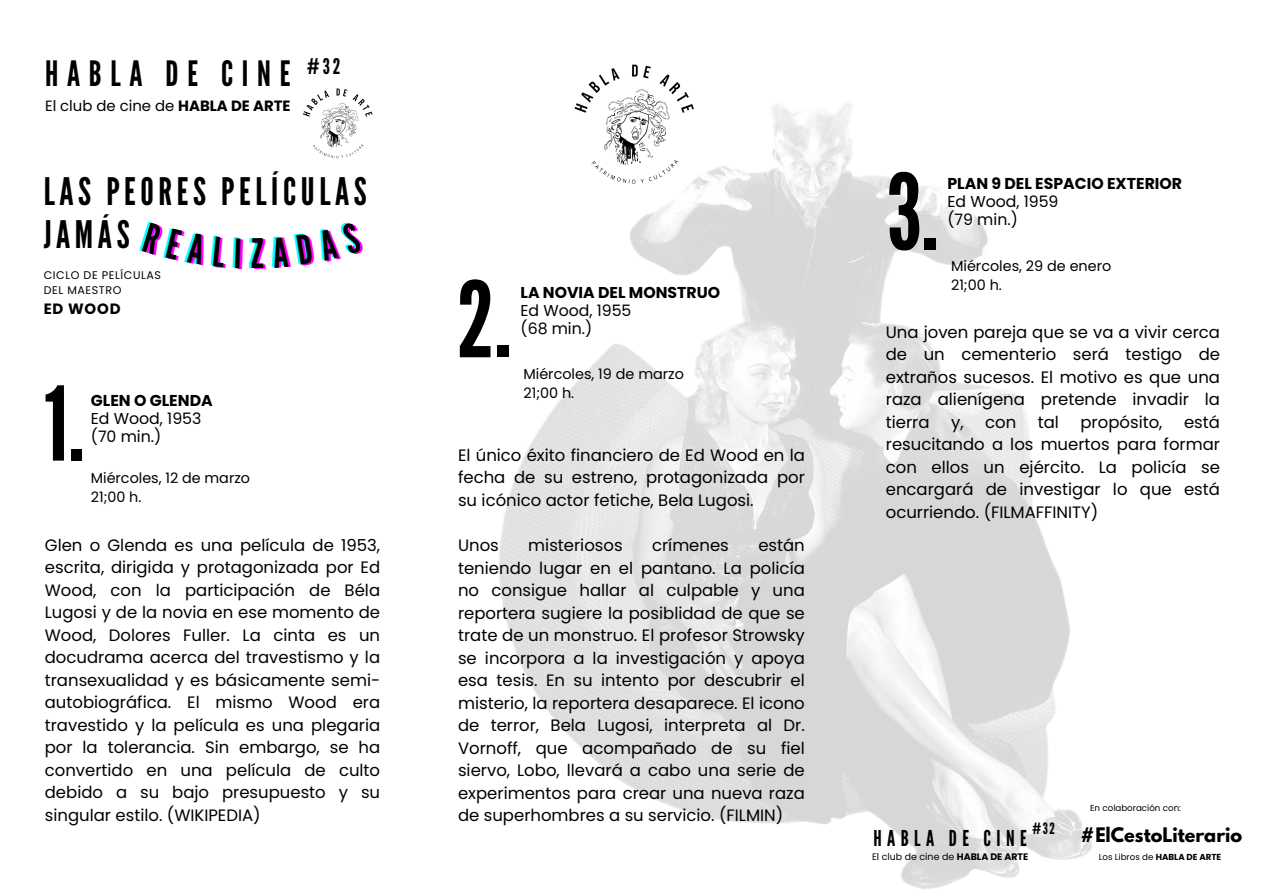
<style>
.page{position:relative;width:1263px;height:894px;background:#fff}
.page>*{position:absolute;margin:0;border:0;box-sizing:border-box;transform-origin:0 0}
.t1{font:104.7px "League Gothic";color:#000}
.t2{font:102.3px "League Gothic";color:#000}
.t3{font:37.8px/42.9px "League Gothic";letter-spacing:.12em;color:#000}
.t4{font:34.95px "League Gothic";letter-spacing:.25em;color:#000}
.t5{font:21.75px "League Gothic";letter-spacing:.25em;color:#000}
.t6{font:21.45px "League Gothic";color:#000}
.t7{font:700 17.7px "League Spartan";color:#000}
.t8{font:16.5px/22.5px "Poppins";color:#000;text-align:justify}
.t9{font:15.75px/18px "Poppins";color:#000}
.t10{font:700 15.75px "Poppins";color:#000}
.t11{font:15.45px "League Gothic";color:#000}
.t12{font:14.85px "Poppins";color:#000}
.t13{font:700 14.85px "Poppins";letter-spacing:.055em;color:#000}
.t14{font:14.4px "Poppins";color:#000}
.t15{font:11.1px/15.3px "Poppins";letter-spacing:.055em;color:#000}
.t16{font:9.45px "Poppins";color:#000}
.t17{font:8.7px "Poppins";color:#000}
.s1{font-weight:700}
</style>
<div class="page">
<img style="left:303px;top:88px;width:70px;height:70px">
<img style="left:499px;top:102px;width:593px;height:787px">
<img style="left:569px;top:64px;width:127px;height:120px">
<h1 class="t4" style="left:45px;top:53px;width:247px">HABLA DE CINE</h1>
<p class="t12" style="left:45px;top:95px;width:247px">El club de cine de <span class="s1">HABLA DE ARTE</span></p>
<p class="t6" style="left:307px;top:54px;width:35px">#32</p>
<p class="t3" style="left:44px;top:171px;width:325px">LAS PEORES PELÍCULAS<br>JAMÁS</p>
<p class="t15" style="left:44px;top:267px;width:119px">CICLO DE PELÍCULAS<br>DEL MAESTRO</p>
<h4 class="t13" style="left:44px;top:298px;width:78px">ED WOOD</h4>
<p class="t2" style="left:44px;top:365px;width:41px">1.</p>
<p class="t10" style="left:91px;top:389px;width:123px">GLEN O GLENDA</p>
<p class="t9" style="left:91px;top:409px;width:112px">Ed Wood, 1953 (70 min.)</p>
<p class="t14" style="left:91px;top:467px;width:161px">Miércoles, 12 de marzo</p>
<p class="t14" style="left:91px;top:486px;width:52px">21;00 h.</p>
<p class="t8" style="left:45px;top:533px;width:337px">Glen o Glenda es una película de 1953, escrita, dirigida y protagonizada por Ed Wood, con la participación de Béla Lugosi y de la novia en ese momento de Wood, Dolores Fuller. La cinta es un docudrama acerca del travestismo y la transexualidad y es básicamente semi&shy;autobiográfica. El mismo Wood era travestido y la película es una plegaria por la tolerancia. Sin embargo, se ha convertido en una película de culto debido a su bajo presupuesto y su singular estilo. (WIKIPEDIA)</p>
<p class="t1" style="left:457px;top:259px;width:55px">2.</p>
<h3 class="t10" style="left:521px;top:281px;width:201px">LA NOVIA DEL MONSTRUO</h3>
<h5 class="t9" style="left:521px;top:301px;width:112px">Ed Wood, 1955</h5>
<p class="t9" style="left:521px;top:319px;width:73px">(68 min.)</p>
<p class="t14" style="left:523px;top:363px;width:162px">Miércoles, 19 de marzo</p>
<p class="t14" style="left:523px;top:382px;width:52px">21;00 h.</p>
<p class="t8" style="left:458px;top:444px;width:348px">El único éxito financiero de Ed Wood en la fecha de su estreno, protagonizada por su icónico actor fetiche, Bela Lugosi.</p>
<h2 class="t8" style="left:458px;top:534px;width:42px">Unos</h2>
<h2 class="t8" style="left:528px;top:534px;width:96px">misteriosos</h2>
<h2 class="t8" style="left:652px;top:534px;width:78px">crímenes</h2>
<h2 class="t8" style="left:458px;top:534px;width:348px;text-indent:300px">están teniendo lugar en el pantano. La policía no consigue hallar al culpable y una reportera sugiere la posiblidad de que se trate de un monstruo. El profesor Strowsky se incorpora a la investigación y apoya esa tesis. En su intento por descubrir el misterio, la reportera desaparece. El icono de terror, Bela Lugosi, interpreta al Dr.<br>Vornoff, que acompañado de su fiel siervo, Lobo, llevará a cabo una serie de experimentos para crear una nueva raza de superhombres a su servicio. (FILMIN)</h2>
<p class="t1" style="left:887px;top:152px;width:53px">3.</p>
<p class="t10" style="left:947px;top:172px;width:236px">PLAN 9 DEL ESPACIO EXTERIOR</p>
<h1 class="t9" style="left:947px;top:192px;width:112px">Ed Wood, 1959</h1>
<p class="t9" style="left:947px;top:210px;width:72px">(79 min.)</p>
<p class="t14" style="left:951px;top:256px;width:162px">Miércoles, 29 de enero</p>
<p class="t14" style="left:951px;top:275px;width:52px">21;00 h.</p>
<p class="t8" style="left:886px;top:321px;width:336px">Una joven pareja que se va a vivir cerca de un cementerio será testigo de extraños sucesos. El motivo es que una raza alienígena pretende invadir la tierra</p>
<p class="t8" style="left:951px;top:411px;width:14px">y,</p>
<p class="t8" style="left:985px;top:411px;width:33px">con</p>
<p class="t8" style="left:1038px;top:411px;width:23px">tal</p>
<p class="t8" style="left:1080px;top:411px;width:84px">propósito,</p>
<p class="t8" style="left:886px;top:411px;width:336px;text-indent:298px">está resucitando a los muertos para formar con ellos un ejército. La policía se encargará de investigar lo que está ocurriendo. (FILMAFFINITY)</p>
<p class="t11" style="left:1032px;top:819px;width:25px">#32</p>
<h2 class="t5" style="left:873px;top:825px;width:155px">HABLA DE CINE</h2>
<p class="t16" style="left:872px;top:849px;width:158px">El club de cine de <span class="s1">HABLA DE ARTE</span></p>
<p class="t17" style="left:1090px;top:802px;width:92px">En colaboración con:</p>
<h1 class="t7" style="left:1080px;top:825px;width:163px">#ElCestoLiterario</h1>
<p class="t17" style="left:1099px;top:850px;width:124px">Los Libros de <span class="s1">HABLA DE ARTE</span></p>
</div>
